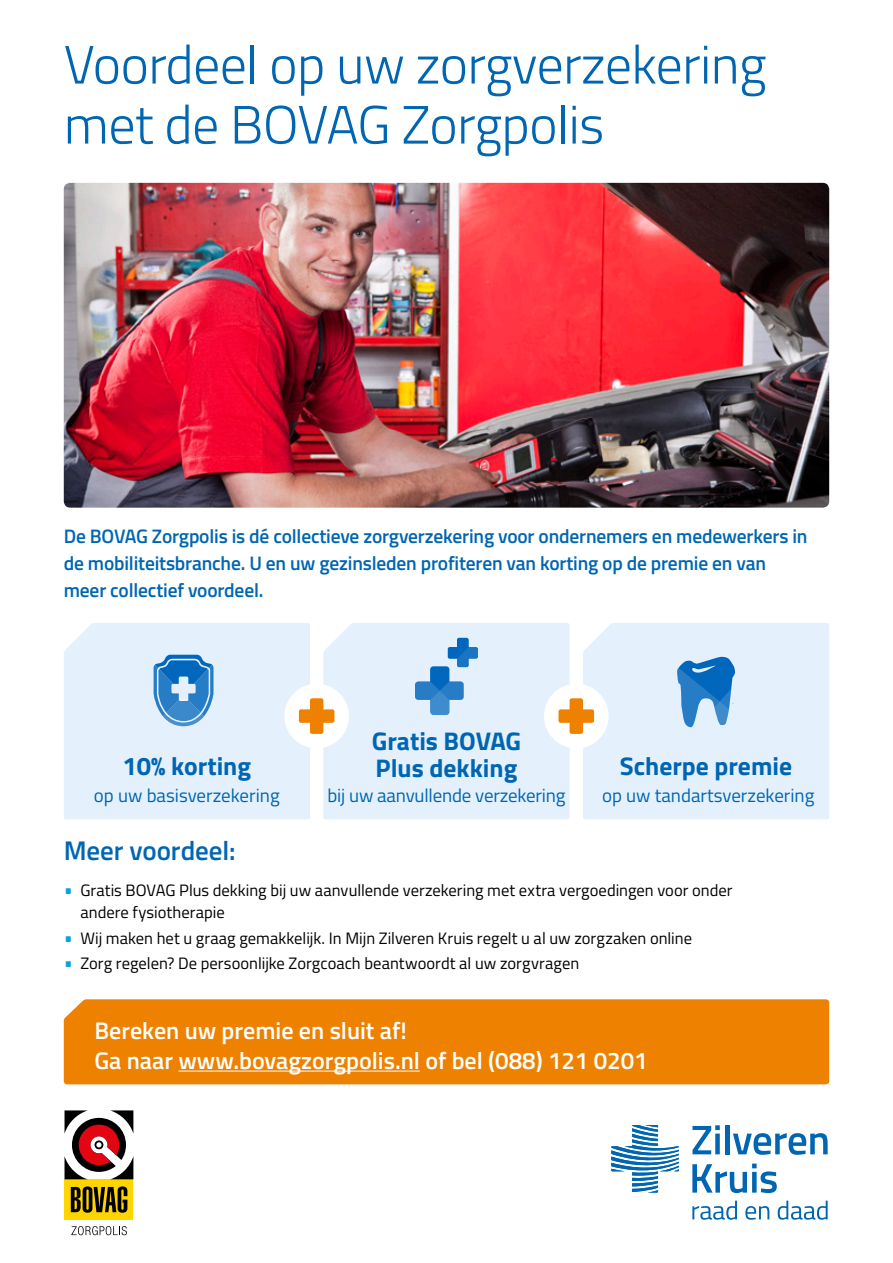
<style>
.page{position:relative;width:893px;height:1263px;background:#fff}
.page>*{position:absolute;margin:0;border:0;box-sizing:border-box;transform-origin:0 0}
.t1{font:300 54px/60px "Titillium Web";letter-spacing:-.01em;color:#0066b2}
.t2{font:600 27px "Titillium Web";letter-spacing:-.005em;color:#0066b2}
.t3{font:700 25.5px/27px "Titillium Web";color:#0066b2}
.t4{font:600 24px/30px "Titillium Web";color:#fff}
.t5{font:600 19.5px/27px "Titillium Web";letter-spacing:-.01em;color:#0066b2}
.t6{font:18.9px "Titillium Web";letter-spacing:-.005em;color:#0066b2}
.t7{font:16.5px/22.5px "Titillium Web";color:#000}
.s1{font-weight:300;font-size:19.5px;color:#00a2e1}
</style>
<div class="page">
<img style="left:64px;top:183px;width:765px;height:325px">
<svg style="left:692px;top:1125px;width:28px;height:29px"></svg>
<div style="left:725px;top:1125px;width:5px;height:29px;background:#0066b2"></div>
<svg style="left:733px;top:1133px;width:95px;height:22px"></svg>
<svg style="left:692px;top:1163px;width:85px;height:30px"></svg>
<svg style="left:692px;top:1200px;width:45px;height:20px"></svg>
<svg style="left:745px;top:1206px;width:24px;height:14px"></svg>
<svg style="left:778px;top:1200px;width:50px;height:20px"></svg>
<svg style="left:611px;top:1125px;width:68px;height:67px"></svg>
<div style="left:65px;top:1179px;width:68px;height:41px;background:#ffd500"></div>
<svg style="left:71px;top:1186px;width:56px;height:27px"></svg>
<svg style="left:65px;top:1110px;width:68px;height:69px"></svg>
<svg style="left:71px;top:1226px;width:56px;height:9px"></svg>
<div style="left:64px;top:623px;width:246px;height:196px;background:#e4f1fd"></div>
<div style="left:323px;top:623px;width:247px;height:196px;background:#e4f1fd"></div>
<div style="left:583px;top:623px;width:246px;height:196px;background:#e4f1fd"></div>
<div style="left:284px;top:684px;width:65px;height:64px;background:#fff;border-radius:50%"></div>
<div style="left:299px;top:709px;width:35px;height:14px;background:#ef8100;border-radius:2px"></div>
<div style="left:310px;top:698px;width:13px;height:36px;background:#ef8100;border-radius:2px"></div>
<div style="left:544px;top:684px;width:65px;height:64px;background:#fff;border-radius:50%"></div>
<div style="left:558px;top:709px;width:36px;height:14px;background:#ef8100;border-radius:2px"></div>
<div style="left:570px;top:698px;width:13px;height:36px;background:#ef8100;border-radius:2px"></div>
<svg style="left:154px;top:655px;width:59px;height:71px;background:#5b9dd5"></svg>
<svg style="left:415px;top:638px;width:63px;height:77px;background:#90bee4"></svg>
<svg style="left:677px;top:657px;width:58px;height:70px;background:#5a9dd5"></svg>
<div style="left:64px;top:999px;width:765px;height:85px;background:#ef8100"></div>
<hr style="left:178px;top:1071px;width:242px;height:1px;background:#fff">
<h1 class="t1" style="left:64px;top:32px;width:704px">Voordeel op uw zorgverzekering met de BOVAG Zorgpolis</h1>
<p class="t5" style="left:64px;top:521px;width:745px">De BOVAG Zorgpolis is dé collectieve zorgverzekering voor ondernemers en medewerkers in de mobiliteitsbranche. U en uw gezinsleden profiteren van korting op de premie en van meer collectief voordeel.</p>
<h3 class="t3" style="left:123px;top:751px;width:130px">10% korting</h3>
<p class="t6" style="left:94px;top:781px;width:187px">op uw basisverzekering</p>
<h3 class="t3" style="left:372px;top:726px;width:151px">Gratis BOVAG<br>Plus dekking</h3>
<p class="t6" style="left:328px;top:782px;width:239px">bij uw aanvullende verzekering</p>
<h3 class="t3" style="left:620px;top:751px;width:174px">Scherpe premie</h3>
<p class="t6" style="left:602px;top:781px;width:214px">op uw tandartsverzekering</p>
<h2 class="t2" style="left:64px;top:830px;width:173px">Meer voordeel:</h2>
<p class="t7" style="left:80px;top:878px;width:654px;text-indent:-17px"><span class="s1">•</span> Gratis BOVAG Plus dekking bij uw aanvullende verzekering met extra vergoedingen voor onder andere fysiotherapie</p>
<p class="t7" style="left:64px;top:926px;width:630px"><span class="s1">•</span> Wij maken het u graag gemakkelijk. In Mijn Zilveren Kruis regelt u al uw zorgzaken online</p>
<p class="t7" style="left:64px;top:951px;width:517px"><span class="s1">•</span> Zorg regelen? De persoonlijke Zorgcoach beantwoordt al uw zorgvragen</p>
<h3 class="t4" style="left:94px;top:1014px;width:555px">Bereken uw premie en sluit af!<br>Ga naar www.bovagzorgpolis.nl of bel (088) 121 0201</h3>
</div>
